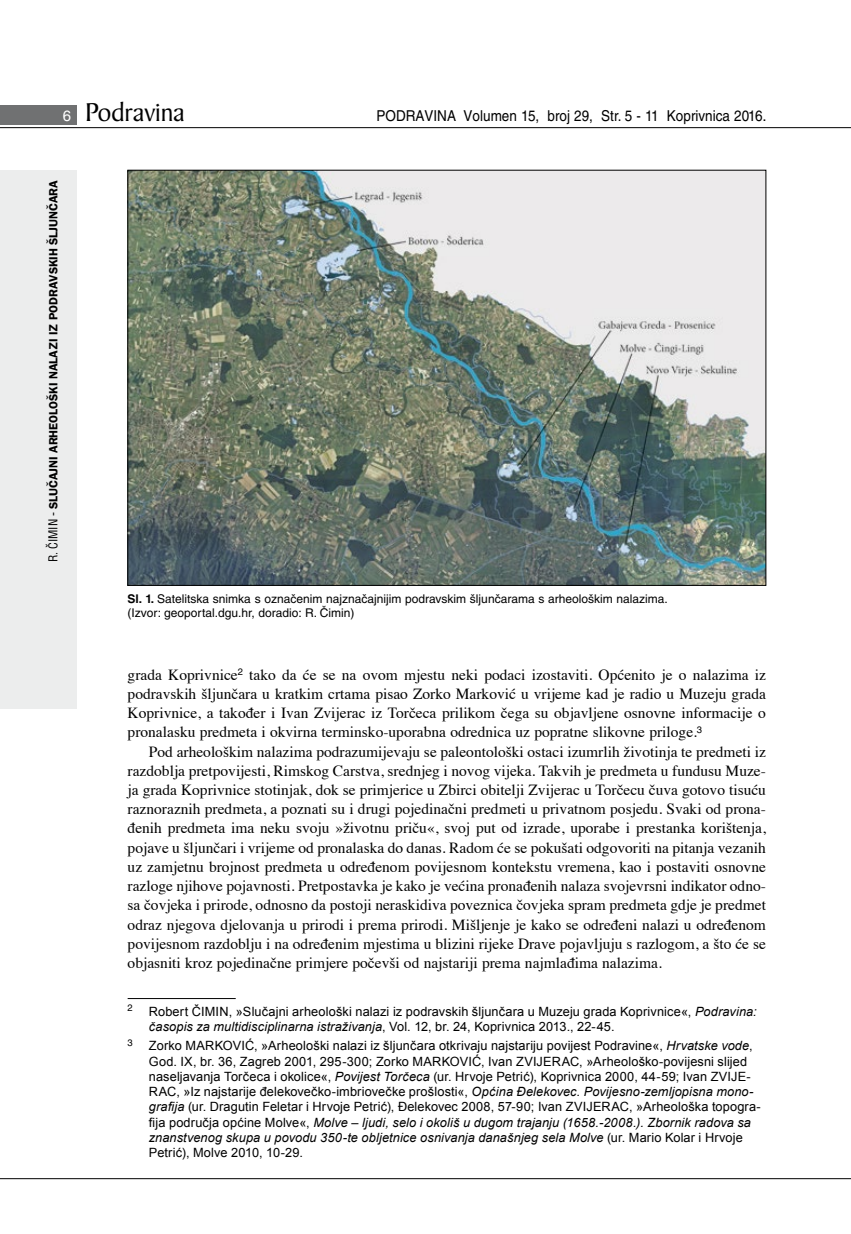
<style>
.page{position:relative;width:851px;height:1234px;background:#fff}
.page>*{position:absolute;margin:0;border:0;box-sizing:border-box;transform-origin:0 0}
.t1{font:27.6px "Baker Signet BT";color:#000}
.t2{font:15.45px/19.2px "Times";color:#000;text-align:justify}
.t3{font:15px "Helvetica LT Skin 29";color:#000;scale:.9 1}
.t4{font:12.75px/15.3px "Arial";letter-spacing:.01em;color:#000}
.t5{font:12px/14.4px "Helvetica LT Skin 29";color:#000}
.t6{font:600 12px "ITC Franklin Gothic Skin 29";letter-spacing:-.005em;color:#000}
.t7{font:9.45px "Helvetica LT Skin 29";color:#000}
.s1{font-family:"Helvetica LT Skin 29";font-size:15px;color:#fff}
.s2{font-family:"Helvetica LT Skin 29";font-weight:400;font-stretch:condensed}
.s3{font-weight:700}
.s4{font-style:italic}
</style>
<div class="page">
<div style="left:0;top:170px;width:77px;height:538px;background:#eceded"></div>
<div style="left:0;top:105px;width:77px;height:19px;background:#707172"></div>
<hr style="left:0;top:127px;width:850px;height:1px;background:#000">
<hr style="left:0;top:1177px;width:850px;height:1px;background:#000">
<hr style="left:128px;top:998px;width:108px;height:1px;background:#000">
<img style="left:130px;top:172px;width:634px;height:411px">
<h1 class="t1" style="left:63px;top:95px;width:123px"><span class="s1">6</span> Podravina</h1>
<p class="t3" style="left:376px;top:107px;width:435px">PODRAVINA Volumen 15, broj 29, Str. 5 - 11 Koprivnica 2016.</p>
<p class="t6" style="left:46px;top:561px;width:383px;rotate:-90deg"><span class="s2">R. ČIMIN -</span> SLUČAJNI ARHEOLOŠKI NALAZI IZ PODRAVSKIH ŠLJUNČARA</p>
<p class="t5" style="left:128px;top:591px;width:541px"><span class="s3">Sl. 1.</span> Satelitska snimka s označenim najznačajnijim podravskim šljunčarama s arheološkim nalazima. (Izvor: geoportal.dgu.hr, doradio: R. Čimin)</p>
<p class="t2" style="left:128px;top:663px;width:639px">grada Koprivnice<sup>2</sup> tako da će se na ovom mjestu neki podaci izostaviti. Općenito je o nalazima iz podravskih šljunčara u kratkim crtama pisao Zorko Marković u vrijeme kad je radio u Muzeju grada Koprivnice, a također i Ivan Zvijerac iz Torčeca prilikom čega su objavljene osnovne informacije o pronalasku predmeta i okvirna terminsko-uporabna odrednica uz popratne slikovne priloge.<sup>3</sup></p>
<p class="t2" style="left:128px;top:740px;width:639px;text-indent:21px">Pod arheološkim nalazima podrazumijevaju se paleontološki ostaci izumrlih životinja te predmeti iz razdoblja pretpovijesti, Rimskog Carstva, srednjeg i novog vijeka. Takvih je predmeta u fundusu Muze&shy;ja grada Koprivnice stotinjak, dok se primjerice u Zbirci obitelji Zvijerac u Torčecu čuva gotovo tisuću raznoraznih predmeta, a poznati su i drugi pojedinačni predmeti u privatnom posjedu. Svaki od prona&shy;đenih predmeta ima neku svoju »životnu priču«, svoj put od izrade, uporabe i prestanka korištenja, pojave u šljunčari i vrijeme od pronalaska do danas. Radom će se pokušati odgovoriti na pitanja vezanih uz zamjetnu brojnost predmeta u određenom povijesnom kontekstu vremena, kao i postaviti osnovne razloge njihove pojavnosti. Pretpostavka je kako je većina pronađenih nalaza svojevrsni indikator odno&shy;sa čovjeka i prirode, odnosno da postoji neraskidiva poveznica čovjeka spram predmeta gdje je predmet odraz njegova djelovanja u prirodi i prema prirodi. Mišljenje je kako se određeni nalazi u određenom povijesnom razdoblju i na određenim mjestima u blizini rijeke Drave pojavljuju s razlogom, a što će se objasniti kroz pojedinačne primjere počevši od najstariji prema najmlađima nalazima.</p>
<p class="t7" style="left:128px;top:1001px;width:7px">2</p>
<p class="t4" style="left:149px;top:1003px;width:609px">Robert ČIMIN, »Slučajni arheološki nalazi iz podravskih šljunčara u Muzeju grada Koprivnice«, <span class="s4">Podravina: časopis za multidisciplinarna istraživanja</span>, Vol. 12, br. 24, Koprivnica 2013., 22-45.</p>
<p class="t7" style="left:128px;top:1036px;width:7px">3</p>
<p class="t4" style="left:149px;top:1037px;width:613px">Zorko MARKOVIĆ, »Arheološki nalazi iz šljunčara otkrivaju najstariju povijest Podravine«, <span class="s4">Hrvatske vode</span>, God. IX, br. 36, Zagreb 2001, 295-300; Zorko MARKOVIĆ, Ivan ZVIJERAC, »Arheološko-povijesni slijed naseljavanja Torčeca i okolice«, <span class="s4">Povijest Torčeca</span> (ur. Hrvoje Petrić), Koprivnica 2000, 44-59; Ivan ZVIJE-RAC, »Iz najstarije đelekovečko-imbriovečke prošlosti«, <span class="s4">Općina Đelekovec. Povijesno-zemljopisna mono&shy;grafija</span> (ur. Dragutin Feletar i Hrvoje Petrić), Đelekovec 2008, 57-90; Ivan ZVIJERAC, »Arheološka topogra&shy;fija područja općine Molve«, <span class="s4">Molve – ljudi, selo i okoliš u dugom trajanju (1658.-2008.). Zbornik radova sa znanstvenog skupa u povodu 350-te obljetnice osnivanja današnjeg sela Molve</span> (ur. Mario Kolar i Hrvoje Petrić), Molve 2010, 10-29.</p>
</div>
